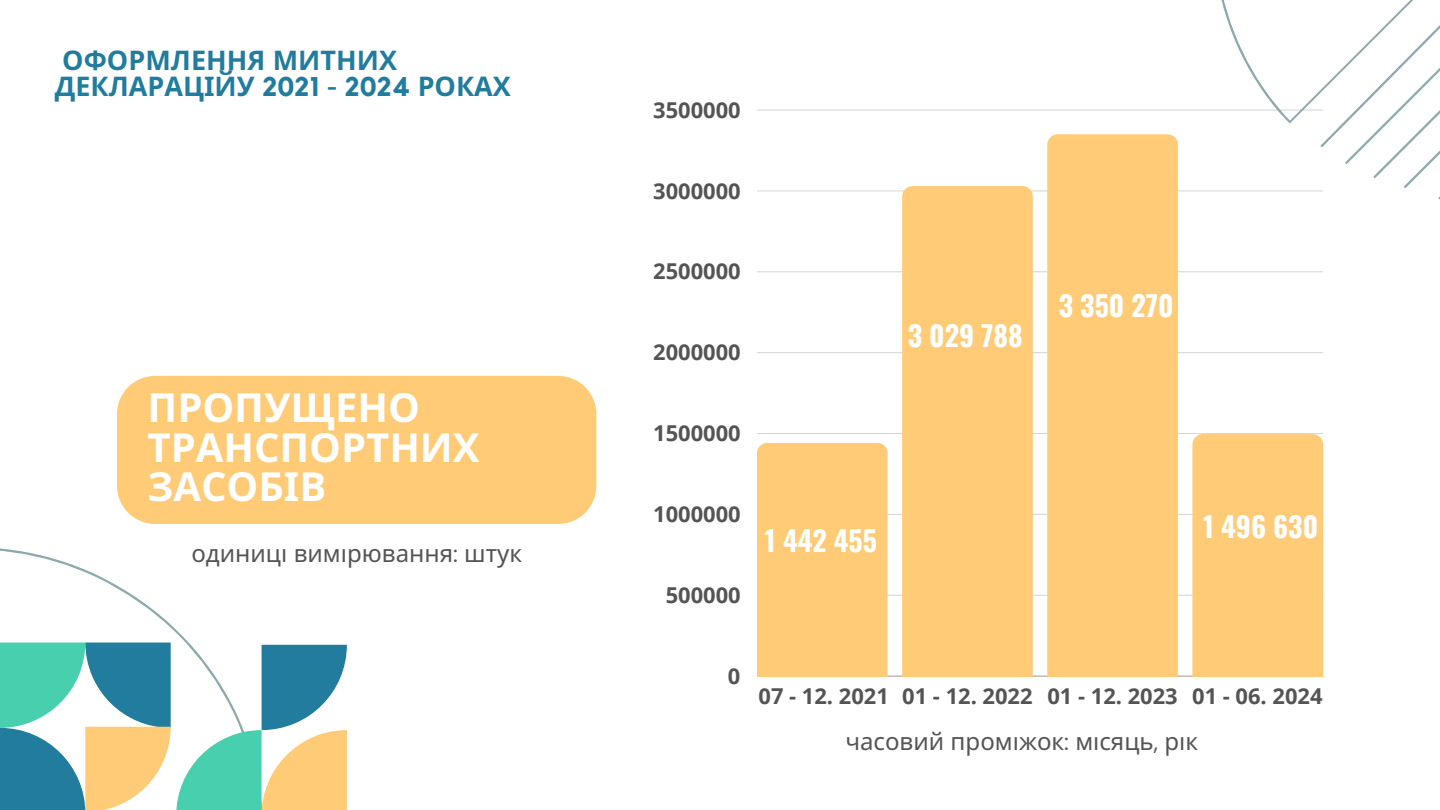
<style>
.page{position:relative;width:1440px;height:810px;background:#fff}
.page>*{position:absolute;margin:0;border:0;box-sizing:border-box;transform-origin:0 0}
.t1{font:700 40px/39.8px "Noto Sans";color:#fff}
.t2{font:700 28px "Oswald";color:#fff}
.t3{font:700 27px/26.2px "Noto Sans";color:#227c9d}
.t4{font:24px "Noto Sans";color:#545454}
.t5{font:700 21.9px "Open Sans";color:#545454}
.s1{font-family:"Kollektif"}
.s2{font-family:"DM Sans"}
</style>
<div class="page">
<hr style="left:757px;top:676px;width:566px;height:1px;background:#545454;opacity:.6">
<hr style="left:757px;top:595px;width:566px;height:1px;background:#dedede">
<hr style="left:757px;top:514px;width:566px;height:1px;background:#d8d8d8">
<hr style="left:757px;top:433px;width:566px;height:1px;background:#d6d6d6">
<hr style="left:757px;top:352px;width:566px;height:1px;background:#dbdbdb">
<hr style="left:757px;top:271px;width:566px;height:1px;background:#e1e1e1">
<hr style="left:757px;top:191px;width:566px;height:1px;background:#ececec">
<hr style="left:757px;top:110px;width:566px;height:1px;background:#e6e6e6">
<div style="left:757px;top:443px;width:131px;height:233px;background:#ffcb77"></div>
<div style="left:902px;top:186px;width:131px;height:490px;background:#ffcb77"></div>
<div style="left:1047px;top:134px;width:131px;height:542px;background:#ffcb77"></div>
<div style="left:1192px;top:434px;width:131px;height:242px;background:#ffcb77"></div>
<svg style="left:0;top:548px;width:189px;height:95px"></svg>
<div style="left:117px;top:376px;width:479px;height:148px;background:#ffcb77"></div>
<svg style="left:1190px;top:0;width:250px;height:200px"></svg>
<svg style="left:0;top:643px;width:347px;height:167px"></svg>
<h2 class="t3" style="left:55px;top:47px;width:458px">ОФОРМЛЕННЯ МИТНИХ<br>ДЕКЛАРАЦІЙУ <span class="s1">2021 - 2024</span> РОКАХ</h2>
<h3 class="t1" style="left:148px;top:386px;width:334px">ПРОПУЩЕНО<br>ТРАНСПОРТНИХ<br>ЗАСОБІВ</h3>
<h3 class="t4" style="left:191px;top:536px;width:332px">одиниці вимірювання<span class="s2">:</span> штук</h3>
<p class="t5" style="left:653px;top:94px;width:89px">3500000</p>
<p class="t5" style="left:653px;top:175px;width:89px">3000000</p>
<p class="t5" style="left:653px;top:256px;width:89px">2500000</p>
<p class="t5" style="left:653px;top:337px;width:89px">2000000</p>
<p class="t5" style="left:653px;top:418px;width:89px">1500000</p>
<h3 class="t2" style="left:908px;top:313px;width:117px">3 029 788</h3>
<h1 class="t2" style="left:1059px;top:284px;width:116px">3 350 270</h1>
<p class="t5" style="left:653px;top:499px;width:89px">1000000</p>
<p class="t5" style="left:666px;top:580px;width:76px">500000</p>
<h3 class="t2" style="left:765px;top:518px;width:114px">1 442 455</h3>
<p class="t2" style="left:1203px;top:504px;width:116px">1 496 630</p>
<p class="t5" style="left:728px;top:660px;width:14px">0</p>
<p class="t5" style="left:759px;top:680px;width:565px">07 - 12. 2021 01 - 12. 2022 01 - 12. 2023 01 - 06. 2024</p>
<p class="t4" style="left:845px;top:725px;width:354px">часовий проміжок<span class="s2">:</span> місяць<span class="s2">,</span> рі к</p>
</div>
